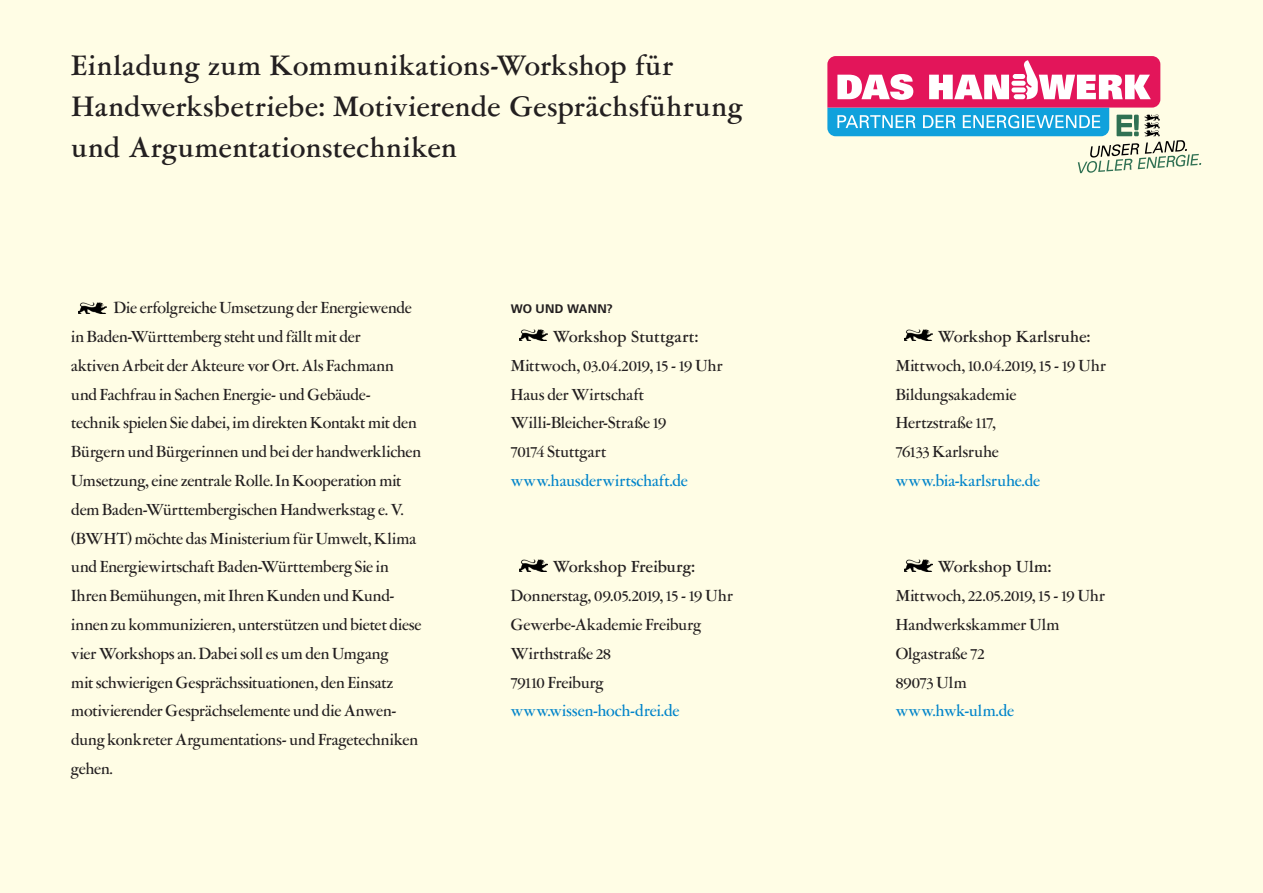
<style>
.page{position:relative;width:1263px;height:893px;background:#fffde5}
.page>*{position:absolute;margin:0;border:0;box-sizing:border-box;transform-origin:0 0}
.t1{font:500 31.5px/41px "Garamont Amst SBOP";letter-spacing:.015em;color:#231f20}
.t2{font:500 18px/28.8px "Garamont Amst SHOP";color:#231f20}
.t3{font:700 12px "Univers LT Std";letter-spacing:.02em;color:#231f20}
.s1{font-family:"Garamont Amst SBOP"}
.s2{color:#0084ca}
</style>
<div class="page">
<img style="left:78px;top:302px;width:28px;height:11px">
<img style="left:520px;top:329px;width:28px;height:12px">
<img style="left:520px;top:560px;width:28px;height:11px">
<img style="left:905px;top:560px;width:28px;height:11px">
<img style="left:905px;top:329px;width:28px;height:12px">
<svg style="left:827px;top:56px;width:374px;height:117px"></svg>
<p class="t1" style="left:72px;top:46px;width:672px">Einladung zum Kommunikations-Workshop für<br>Handwerksbetriebe: Motivierende Gesprächsführung und Argumentationstechniken</p>
<p class="t2" style="left:71px;top:294px;width:352px;text-indent:43px">Die erfolgreiche Umsetzung der Energiewende in Baden-Württemberg steht und fällt mit der<br>aktiven Arbeit der Akteure vor Ort. Als Fachmann und Fachfrau in Sachen Energie- und Gebäude&shy;technik spielen Sie dabei, im direkten Kontakt mit den Bürgern und Bürgerinnen und bei der handwerklichen Umsetzung, eine zentrale Rolle. In Kooperation mit dem Baden-Württembergischen Handwerkstag e. V. (BWHT) möchte das Ministerium für Umwelt, Klima und Energiewirtschaft Baden-Württemberg Sie in Ihren Bemühungen, mit Ihren Kunden und Kund&shy;innen zu kommunizieren, unterstützen und bietet diese vier Workshops an. Dabei soll es um den Umgang<br>mit schwierigen Gesprächssituationen, den Einsatz motivierender Gesprächselemente und die Anwen&shy;dung konkreter Argumentations- und Fragetechniken gehen.</p>
<p class="t3" style="left:511px;top:302px;width:104px">WO UND WANN?</p>
<p class="t2" style="left:511px;top:323px;width:213px;text-indent:43px"><span class="s1">Workshop Stuttgart:<br></span>Mittwoch, 03.04.2019, 15 - 19 Uhr<br>Haus der Wirtschaft<br>Willi-Bleicher-Straße 19<br>70174 Stuttgart <span class="s2">www.hausderwirtschaft.de</span></p>
<p class="t2" style="left:511px;top:553px;width:224px;text-indent:43px"><span class="s1">Workshop Freiburg:<br></span>Donnerstag, 09.05.2019, 15 - 19 Uhr<br>Gewerbe-Akademie Freiburg<br>Wirthstraße 28<br>79110 Freiburg <span class="s2">www.wissen-hoch-drei.de</span></p>
<p class="t2" style="left:896px;top:323px;width:212px;text-indent:43px"><span class="s1">Workshop Karlsruhe:<br></span>Mittwoch, 10.04.2019, 15 - 19 Uhr<br>Bildungsakademie<br>Hertzstraße 117,<br>76133 Karlsruhe <span class="s2">www.bia-karlsruhe.de</span></p>
<p class="t2" style="left:896px;top:553px;width:211px;text-indent:43px"><span class="s1">Workshop Ulm:<br></span>Mittwoch, 22.05.2019, 15 - 19 Uhr<br>Handwerkskammer Ulm<br>Olgastraße 72<br>89073 Ulm<br><span class="s2">www.hwk-ulm.de</span></p>
</div>
